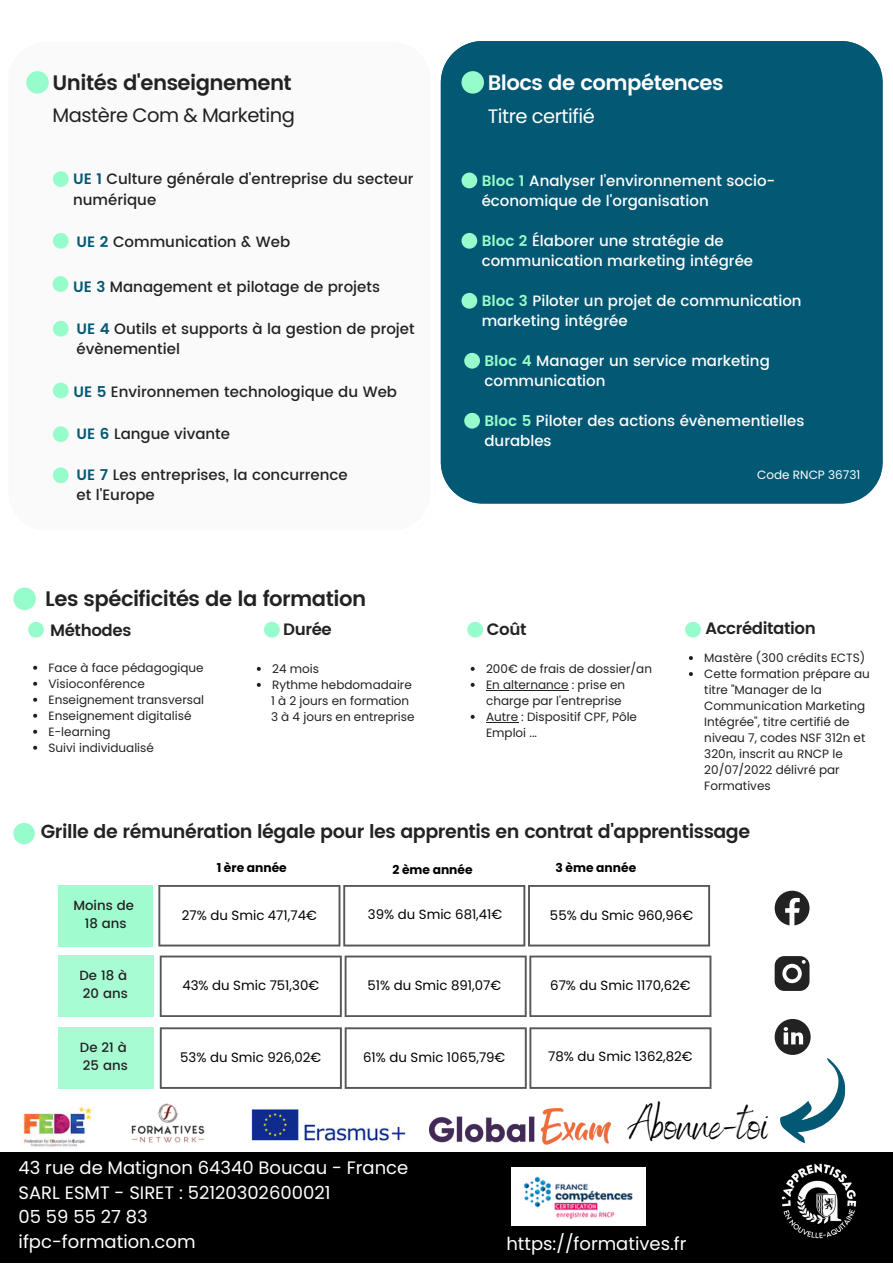
<style>
.page{position:relative;width:893px;height:1264px;background:#fff}
.page>*{position:absolute;margin:0;border:0;box-sizing:border-box;transform-origin:0 0}
.t1{font:45px "Benedict";color:#000}
.t2{font:600 21px "Poppins";letter-spacing:-.025em;color:#222}
.t3{font:600 21px "Poppins";letter-spacing:-.025em;color:#fff}
.t4{font:19.5px "Poppins";letter-spacing:-.025em;color:#222}
.t5{font:19.5px "Poppins";letter-spacing:-.025em;color:#fff}
.t6{font:600 18.9px "Poppins";letter-spacing:-.025em;color:#222}
.t7{font:18px/24.8px "Poppins";color:#fff}
.t8{font:600 16.5px "Poppins";letter-spacing:-.025em;color:#222}
.t9{font:500 15px/20.2px "Poppins";color:#fff}
.t10{font:500 15px/20.2px "Poppins";color:#222}
.t11{font:13.35px "Poppins";color:#000}
.t12{font:500 13.35px/17.7px "Poppins";color:#222}
.t13{font:700 12.3px "Poppins";color:#000}
.t14{font:12px/16px "Poppins";color:#222}
.t15{font:12px "Poppins";color:#fff}
.s1{font-weight:600;color:#035874}
.s2{font-weight:600;color:#97fccb}
</style>
<div class="page">
<svg style="left:774px;top:890px;width:35px;height:35px"></svg>
<svg style="left:774px;top:956px;width:35px;height:34px"></svg>
<div style="left:0;top:1152px;width:892px;height:110px;background:#000"></div>
<img style="left:781px;top:1163px;width:76px;height:76px">
<svg style="left:13px;top:822px;width:22px;height:22px"></svg>
<svg style="left:774px;top:1018px;width:72px;height:126px"></svg>
<svg style="left:685px;top:621px;width:15px;height:16px"></svg>
<svg style="left:13px;top:587px;width:23px;height:23px"></svg>
<svg style="left:28px;top:622px;width:16px;height:15px"></svg>
<svg style="left:264px;top:622px;width:16px;height:15px"></svg>
<svg style="left:467px;top:621px;width:16px;height:16px"></svg>
<img style="left:512px;top:1167px;width:133px;height:58px">
<svg style="left:689px;top:656px;width:4px;height:4px"></svg>
<svg style="left:689px;top:672px;width:4px;height:4px"></svg>
<svg style="left:33px;top:665px;width:4px;height:4px"></svg>
<svg style="left:33px;top:681px;width:4px;height:4px"></svg>
<svg style="left:33px;top:697px;width:4px;height:4px"></svg>
<svg style="left:33px;top:713px;width:4px;height:4px"></svg>
<svg style="left:33px;top:729px;width:4px;height:4px"></svg>
<svg style="left:33px;top:745px;width:4px;height:4px"></svg>
<svg style="left:470px;top:667px;width:4px;height:4px"></svg>
<svg style="left:470px;top:683px;width:4px;height:4px"></svg>
<hr style="left:486px;top:690px;width:82px;height:1px;background:#222">
<svg style="left:470px;top:715px;width:4px;height:4px"></svg>
<hr style="left:486px;top:722px;width:32px;height:1px;background:#222">
<img style="left:251px;top:1108px;width:155px;height:33px">
<img style="left:430px;top:1108px;width:181px;height:37px">
<img style="left:23px;top:1106px;width:70px;height:41px">
<img style="left:131px;top:1103px;width:74px;height:40px">
<svg style="left:257px;top:667px;width:4px;height:4px"></svg>
<svg style="left:257px;top:683px;width:4px;height:4px"></svg>
<div style="left:58px;top:885px;width:95px;height:61px;background:#a0fccf"></div>
<div style="left:58px;top:955px;width:95px;height:62px;background:#a8fcd3"></div>
<div style="left:58px;top:1027px;width:95px;height:61px;background:#a8fcd3"></div>
<svg style="left:158px;top:885px;width:552px;height:61px"></svg>
<svg style="left:160px;top:955px;width:551px;height:62px"></svg>
<svg style="left:160px;top:1027px;width:551px;height:61px"></svg>
<svg style="left:26px;top:71px;width:23px;height:23px"></svg>
<svg style="left:53px;top:426px;width:16px;height:16px"></svg>
<svg style="left:53px;top:171px;width:16px;height:16px"></svg>
<svg style="left:53px;top:382px;width:16px;height:16px"></svg>
<svg style="left:53px;top:233px;width:16px;height:16px"></svg>
<svg style="left:53px;top:321px;width:16px;height:15px"></svg>
<svg style="left:53px;top:276px;width:15px;height:16px"></svg>
<div style="left:441px;top:41px;width:441px;height:462px;background:#035874"></div>
<svg style="left:461px;top:71px;width:23px;height:23px"></svg>
<svg style="left:461px;top:173px;width:16px;height:15px"></svg>
<svg style="left:461px;top:233px;width:16px;height:16px"></svg>
<svg style="left:461px;top:293px;width:16px;height:16px"></svg>
<svg style="left:464px;top:353px;width:16px;height:15px"></svg>
<svg style="left:464px;top:413px;width:16px;height:15px"></svg>
<svg style="left:53px;top:467px;width:16px;height:16px"></svg>
<h2 class="t2" style="left:53px;top:70px;width:241px">Unités d'enseignement</h2>
<h3 class="t4" style="left:53px;top:102px;width:244px">Mastère Com &amp; Marketing</h3>
<p class="t10" style="left:73px;top:169px;width:342px"><span class="s1">UE 1</span> Culture générale d'entreprise du secteur numérique</p>
<p class="t10" style="left:77px;top:232px;width:215px"><span class="s1">UE 2</span> Communication &amp; Web</p>
<p class="t10" style="left:73px;top:276px;width:308px"><span class="s1">UE 3</span> Management et pilotage de projets</p>
<p class="t10" style="left:77px;top:318px;width:339px"><span class="s1">UE 4</span> Outils et supports à la gestion de projet évènementiel</p>
<p class="t10" style="left:73px;top:381px;width:325px"><span class="s1">UE 5</span> Environnemen technologique du Web</p>
<p class="t10" style="left:77px;top:423px;width:155px"><span class="s1">UE 6</span> Langue vivante</p>
<p class="t10" style="left:77px;top:464px;width:273px"><span class="s1">UE 7</span> Les entreprises, la concurrence et l'Europe</p>
<h2 class="t2" style="left:45px;top:586px;width:322px">Les spécificités de la formation</h2>
<h2 class="t3" style="left:487px;top:70px;width:237px">Blocs de compétences</h2>
<h3 class="t5" style="left:487px;top:102px;width:108px">Titre certifié</h3>
<p class="t9" style="left:481px;top:170px;width:295px"><span class="s2">Bloc 1</span> Analyser l'environnement socio&shy;économique de l'organisation</p>
<p class="t9" style="left:481px;top:231px;width:273px"><span class="s2">Bloc 2</span> Élaborer une stratégie de communication marketing intégrée</p>
<p class="t9" style="left:481px;top:291px;width:321px"><span class="s2">Bloc 3</span> Piloter un projet de communication marketing intégrée</p>
<p class="t9" style="left:484px;top:351px;width:287px"><span class="s2">Bloc 4</span> Manager un service marketing communication</p>
<p class="t9" style="left:484px;top:410px;width:321px"><span class="s2">Bloc 5</span> Piloter des actions évènementielles durables</p>
<p class="t15" style="left:757px;top:467px;width:104px">Code RNCP 36731</p>
<h3 class="t8" style="left:50px;top:620px;width:83px">Méthodes</h3>
<h3 class="t8" style="left:283px;top:619px;width:50px">Durée</h3>
<h3 class="t8" style="left:487px;top:619px;width:41px">Coût</h3>
<p class="t14" style="left:49px;top:659px;width:157px">Face à face pédagogique<br>Visioconférence<br>Enseignement transversal<br>Enseignement digitalisé<br>E-learning<br>Suivi individualisé</p>
<p class="t14" style="left:486px;top:660px;width:167px">200€ de frais de dossier/an<br>En alternance : prise en charge par l'entreprise<br>Autre : Dispositif CPF, Pôle<br>Emploi ...</p>
<p class="t14" style="left:271px;top:660px;width:145px">24 mois<br>Rythme hebdomadaire<br>1 à 2 jours en formation<br>3 à 4 jours en entreprise</p>
<h3 class="t8" style="left:705px;top:618px;width:112px">Accréditation</h3>
<p class="t14" style="left:704px;top:650px;width:167px">Mastère (300 crédits ECTS)<br>Cette formation prépare au titre "Manager de la<br>Communication Marketing<br>Intégrée", titre certifié de niveau 7, codes NSF 312n et<br>320n, inscrit au RNCP le<br>20/07/2022 délivré par<br>Formatives</p>
<h3 class="t6" style="left:41px;top:820px;width:711px">Grille de rémunération légale pour les apprentis en contrat d'apprentissage</h3>
<p class="t12" style="left:73px;top:896px;width:62px;text-align:center">Moins de<br>18 ans</p>
<p class="t12" style="left:79px;top:966px;width:50px">De 18 à<br>20 ans</p>
<p class="t12" style="left:80px;top:1038px;width:49px">De 21 à<br>25 ans</p>
<p class="t13" style="left:217px;top:859px;width:72px">1 ère année</p>
<p class="t13" style="left:392px;top:860px;width:82px">2 ème année</p>
<p class="t13" style="left:555px;top:859px;width:82px">3 ème année</p>
<p class="t11" style="left:182px;top:905px;width:136px">27% du Smic 471,74€</p>
<p class="t11" style="left:368px;top:905px;width:136px">39% du Smic 681,41€</p>
<p class="t11" style="left:550px;top:905px;width:145px">55% du Smic 960,96€</p>
<p class="t11" style="left:182px;top:975px;width:138px">43% du Smic 751,30€</p>
<p class="t11" style="left:367px;top:975px;width:135px">51% du Smic 891,07€</p>
<p class="t11" style="left:550px;top:975px;width:142px">67% du Smic 1170,62€</p>
<p class="t11" style="left:180px;top:1048px;width:143px">53% du Smic 926,02€</p>
<p class="t11" style="left:363px;top:1047px;width:144px">61% du Smic 1065,79€</p>
<p class="t11" style="left:548px;top:1046px;width:146px">78% du Smic 1362,82€</p>
<h1 class="t1" style="left:629px;top:1095px;width:140px">Abonne-toi</h1>
<h3 class="t7" style="left:19px;top:1155px;width:391px">43 rue de Matignon 64340 Boucau - France<br>SARL ESMT - SIRET : 52120302600021<br>05 59 55 27 83<br>ifpc-formation.com</h3>
<h3 class="t7" style="left:506px;top:1231px;width:181px">https://formatives.fr</h3>
</div>
